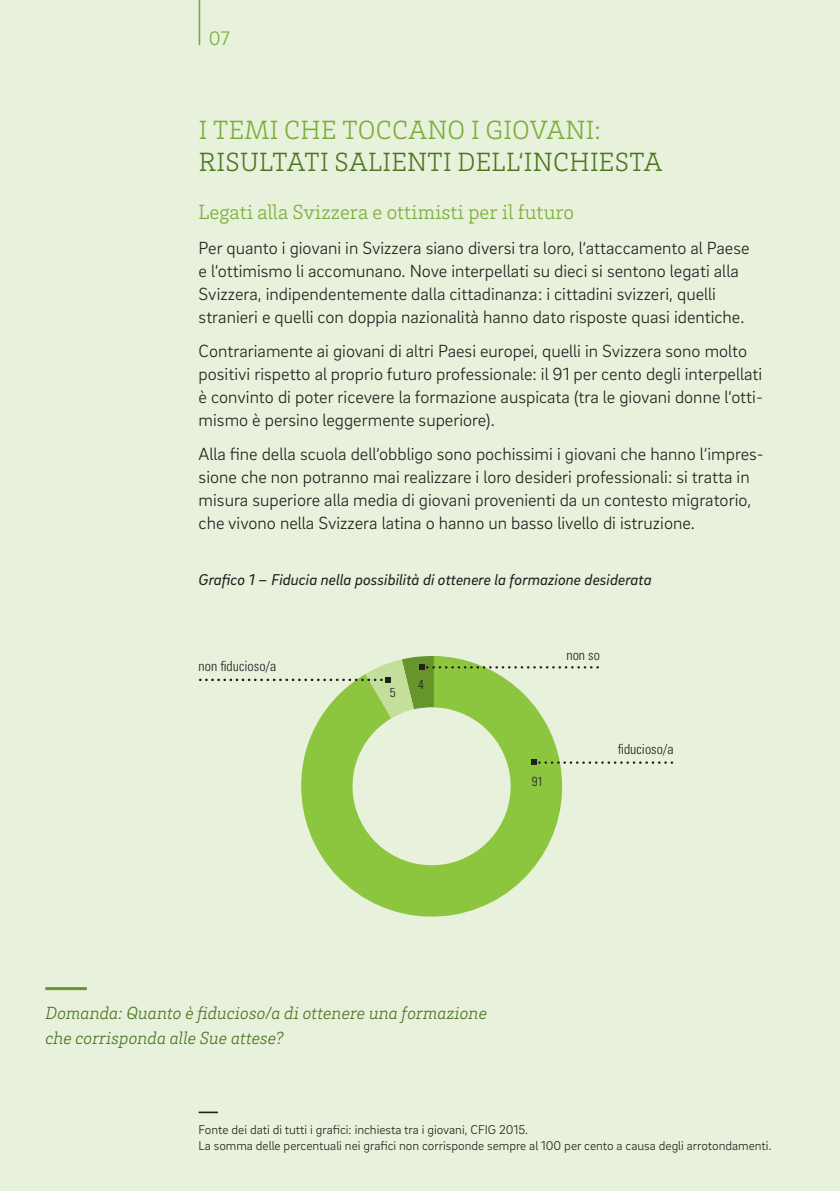
<style>
.page{position:relative;width:840px;height:1191px;background:#fff}
.page>*{position:absolute;margin:0;border:0;box-sizing:border-box;transform-origin:0 0}
.Titel_Grün__dunkel{font:300 27px "Brix Slab";letter-spacing:.015em;color:#4b7520}
.Titel_Grün__hell{font:300 27px "Brix Slab";letter-spacing:.015em;color:#79ad36}
.Untertitel_Grün{font:300 21px "Brix Slab";color:#79ad36}
.Seitenzahl{font:300 20px "Brix Sans";color:#79ad36}
.Lauftext_schwarz{font:300 18px/23px "Brix Sans";color:#231f20}
.Frage_grün{font:italic 300 18px "Brix Slab";color:#4b7520}
.Abbildung_Legende{font:italic 16px "Brix Sans";color:#231f20}
.Infografik_Text{font:300 condensed 14px "Univers";color:#231f20}
.Bemerkung{font:300 13px "Brix Sans";color:#231f20}
.t1{font:300 condensed 13px "Univers";color:#231f20}
</style>
<div class="page">
<div style="left:0;top:0;width:839px;height:1191px;background:#e8f1db"></div>
<hr style="left:198px;top:0;width:2px;height:45px;background:#79ad36">
<hr style="left:45px;top:987px;width:42px;height:3px;background:#66952c">
<hr style="left:198px;top:1111px;width:20px;height:2px;background:#231f20">
<svg style="left:301px;top:718px;width:262px;height:199px"></svg>
<svg style="left:531px;top:760px;width:143px;height:5px"></svg>
<svg style="left:199px;top:656px;width:400px;height:62px"></svg>
<p class="Seitenzahl" style="left:209px;top:26px;width:22px">07</p>
<p class="Titel_Grün__hell" style="left:199px;top:112px;width:403px">I TEMI CHE TOCCANO I GIOVANI:</p>
<p class="Titel_Grün__dunkel" style="left:199px;top:145px;width:465px">RISULTATI SALIENTI DELL‘INCHIESTA</p>
<p class="Untertitel_Grün" style="left:198px;top:199px;width:377px">Legati alla Svizzera e ottimisti per il futuro</p>
<p class="Lauftext_schwarz" style="left:198px;top:235px;width:552px">Per quanto i giovani in Svizzera siano diversi tra loro, l‘attaccamento al Paese e l‘ottimismo li accomunano. Nove interpellati su dieci si sentono legati alla Svizzera, indipendentemente dalla cittadinanza: i cittadini svizzeri, quelli stranieri e quelli con doppia nazionalità hanno dato risposte quasi identiche.</p>
<p class="Lauftext_schwarz" style="left:198px;top:339px;width:565px">Contrariamente ai giovani di altri Paesi europei, quelli in Svizzera sono molto positivi rispetto al proprio futuro professionale: il 91 per cento degli interpellati è convinto di poter ricevere la formazione auspicata (tra le giovani donne l‘otti&shy;mismo è persino leggermente superiore).</p>
<p class="Lauftext_schwarz" style="left:198px;top:442px;width:566px">Alla fine della scuola dell‘obbligo sono pochissimi i giovani che hanno l‘impres&shy;sione che non potranno mai realizzare i loro desideri professionali: si tratta in misura superiore alla media di giovani provenienti da un contesto migratorio, che vivono nella Svizzera latina o hanno un basso livello di istruzione.</p>
<p class="Abbildung_Legende" style="left:198px;top:569px;width:454px">Grafico 1 – Fiducia nella possibilità di ottenere la formazione desiderata</p>
<p class="Infografik_Text" style="left:198px;top:658px;width:79px">non fiducioso/a</p>
<p class="t1" style="left:390px;top:685px;width:7px">5</p>
<p class="t1" style="left:418px;top:677px;width:7px">4</p>
<p class="Infografik_Text" style="left:566px;top:646px;width:35px">non so</p>
<p class="t1" style="left:531px;top:774px;width:13px">91</p>
<p class="Infografik_Text" style="left:617px;top:740px;width:57px">fiducioso/a</p>
<p class="Frage_grün" style="left:45px;top:1001px;width:443px">Domanda: Quanto è fiducioso/a di ottenere una formazione</p>
<p class="Frage_grün" style="left:45px;top:1026px;width:240px">che corrisponda alle Sue attese?</p>
<p class="Bemerkung" style="left:198px;top:1121px;width:331px">Fonte dei dati di tutti i grafici: inchiesta tra i giovani, CFIG 2015.</p>
<p class="Bemerkung" style="left:198px;top:1137px;width:574px">La somma delle percentuali nei grafici non corrisponde sempre al 100 per cento a causa degli arrotondamenti.</p>
<p class="t1" style="left:270px;top:1125px;width:13px">39</p>
<p class="t1" style="left:496px;top:1125px;width:13px">35</p>
</div>
